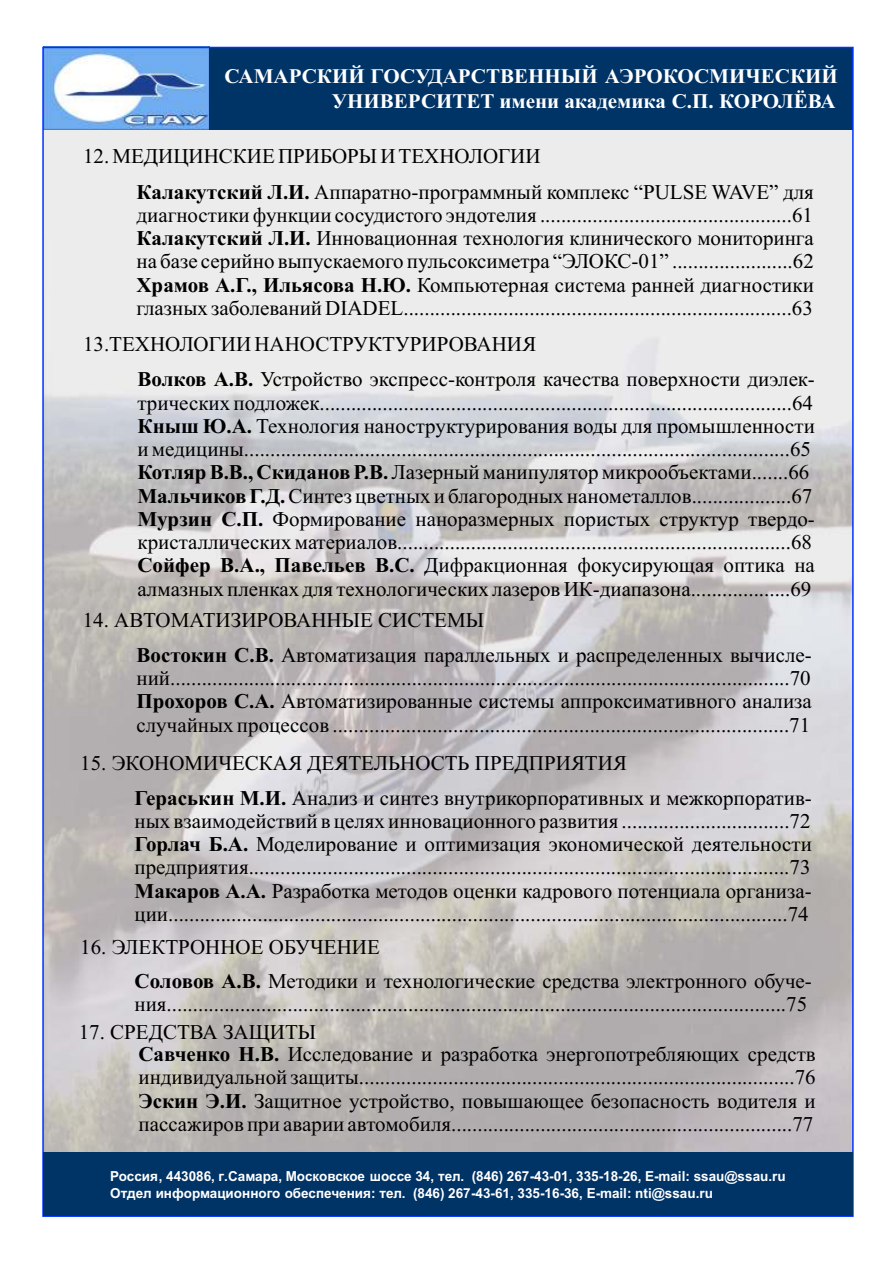
<style>
.page{position:relative;width:893px;height:1263px;background:#fff}
.page>*{position:absolute;margin:0;border:0;box-sizing:border-box;transform-origin:0 0}
.t1{font:21px/23.2px "Times New Roman";color:#000}
.t2{font:700 20.7px/24.9px "Times New Roman";color:#fff;text-align:right}
.t3{font:700 13.8px/16.5px "Arial";color:#fff}
.s1{font-weight:700}
</style>
<div class="page">
<img style="left:45px;top:129px;width:806px;height:1023px">
<img style="left:45px;top:50px;width:164px;height:79px">
<div style="left:209px;top:47px;width:644px;height:82px;background:#036"></div>
<div style="left:43px;top:1152px;width:809px;height:64px;background:#036"></div>
<p class="t2" style="left:224px;top:66px;width:615px">САМАРСКИЙ ГОСУДАРСТВЕННЫЙ АЭРОКОСМИЧЕСКИЙ<br>УНИВЕРСИТЕТ имени академика С.П. КОРОЛЁВА</p>
<p class="t1" style="left:136px;top:140px;width:679px;line-height:35.7px;text-indent:-53px">12. МЕДИЦИНСКИЕ ПРИБОРЫ И ТЕХНОЛОГИИ<br><span class="s1">Калакутский Л.И.</span> Аппаратно-программный комплекс “PULSE WAVE” для</p>
<p class="t1" style="left:136px;top:205px;width:679px;text-align:justify">диагностики функции сосудистого эндотелия ................................................61<br><span class="s1">Калакутский Л.И.</span> Инновационная технология клинического мониторинга на базе серийно выпускаемого пульсоксиметра “ЭЛОКС-01” .......................62<br><span class="s1">Храмов А.Г., Ильясова Н.Ю.</span> Компьютерная система ранней диагностики глазных заболеваний DIADEL..........................................................................63</p>
<p class="t1" style="left:137px;top:329px;width:679px;line-height:35.1px;text-indent:-54px">13.ТЕХНОЛОГИИ НАНОСТРУКТУРИРОВАНИЯ<br><span class="s1">Волков А.В.</span> Устройство экспресс-контроля качества поверхности диэлек-</p>
<p class="t1" style="left:137px;top:393px;width:679px">трических подложек..........................................................................................64<br><span class="s1">Кныш Ю.А.</span> Технология наноструктурирования воды для промышленности и медицины........................................................................................................65<br><span class="s1">Котляр В.В., Скиданов Р.В.</span> Лазерный манипулятор микрообъектами.......66<br><span class="s1">Мальчиков Г.Д.</span> Синтез цветных и благородных нанометаллов...................67<br><span class="s1">Мурзин С.П.</span> Формирование наноразмерных пористых структур твердо&shy;кристаллических материалов...........................................................................68<br><span class="s1">Сойфер В.А., Павельев В.С.</span> Дифракционная фокусирующая оптика на алмазных пленках для технологических лазеров ИК-диапазона...................69</p>
<p class="t1" style="left:136px;top:605px;width:677px;line-height:34.8px;text-indent:-54px">14. АВТОМАТИЗИРОВАННЫЕ СИСТЕМЫ<br><span class="s1">Востокин С.В.</span> Автоматизация параллельных и распределенных вычисле-</p>
<p class="t1" style="left:136px;top:668px;width:677px;text-align:justify">ний......................................................................................................................70<br><span class="s1">Прохоров С.А.</span> Автоматизированные системы аппроксимативного анализа случайных процессов .......................................................................................71</p>
<p class="t1" style="left:135px;top:748px;width:679px;line-height:34.2px;text-indent:-54px">15. ЭКОНОМИЧЕСКАЯ ДЕЯТЕЛЬНОСТЬ ПРЕДПРИЯТИЯ<br><span class="s1">Гераськин М.И.</span> Анализ и синтез внутрикорпоративных и межкорпоратив-</p>
<p class="t1" style="left:135px;top:811px;width:679px;text-align:justify">ных взаимодействий в целях инновационного развития ................................72<br><span class="s1">Горлач Б.А.</span> Моделирование и оптимизация экономической деятельности предприятия.......................................................................................................73<br><span class="s1">Макаров А.А.</span> Разработка методов оценки кадрового потенциала организа&shy;ции......................................................................................................................74</p>
<p class="t1" style="left:135px;top:932px;width:679px;line-height:34.2px;text-indent:-54px">16. ЭЛЕКТРОННОЕ ОБУЧЕНИЕ<br><span class="s1">Соловов А.В.</span> Методики и технологические средства электронного обуче-</p>
<p class="t1" style="left:135px;top:995px;width:674px">ния......................................................................................................................75</p>
<p class="t1" style="left:138px;top:1022px;width:679px;text-indent:-60px">17. СРЕДСТВА ЗАЩИТЫ<br><span class="s1">Савченко Н.В.</span> Исследование и разработка энергопотребляющих средств индивидуальной защиты...................................................................................76<br><span class="s1">Эскин Э.И.</span> Защитное устройство, повышающее безопасность водителя и пассажиров при аварии автомобиля.................................................................77</p>
<p class="t3" style="left:110px;top:1169px;width:677px">Россия, 443086, г.Самара, Московское шоссе 34, тел. (846) 267-43-01, 335-18-26, E-mail: ssau@ssau.ru<br>Отдел информационного обеспечения: тел. (846) 267-43-61, 335-16-36, E-mail: nti@ssau.ru</p>
</div>
